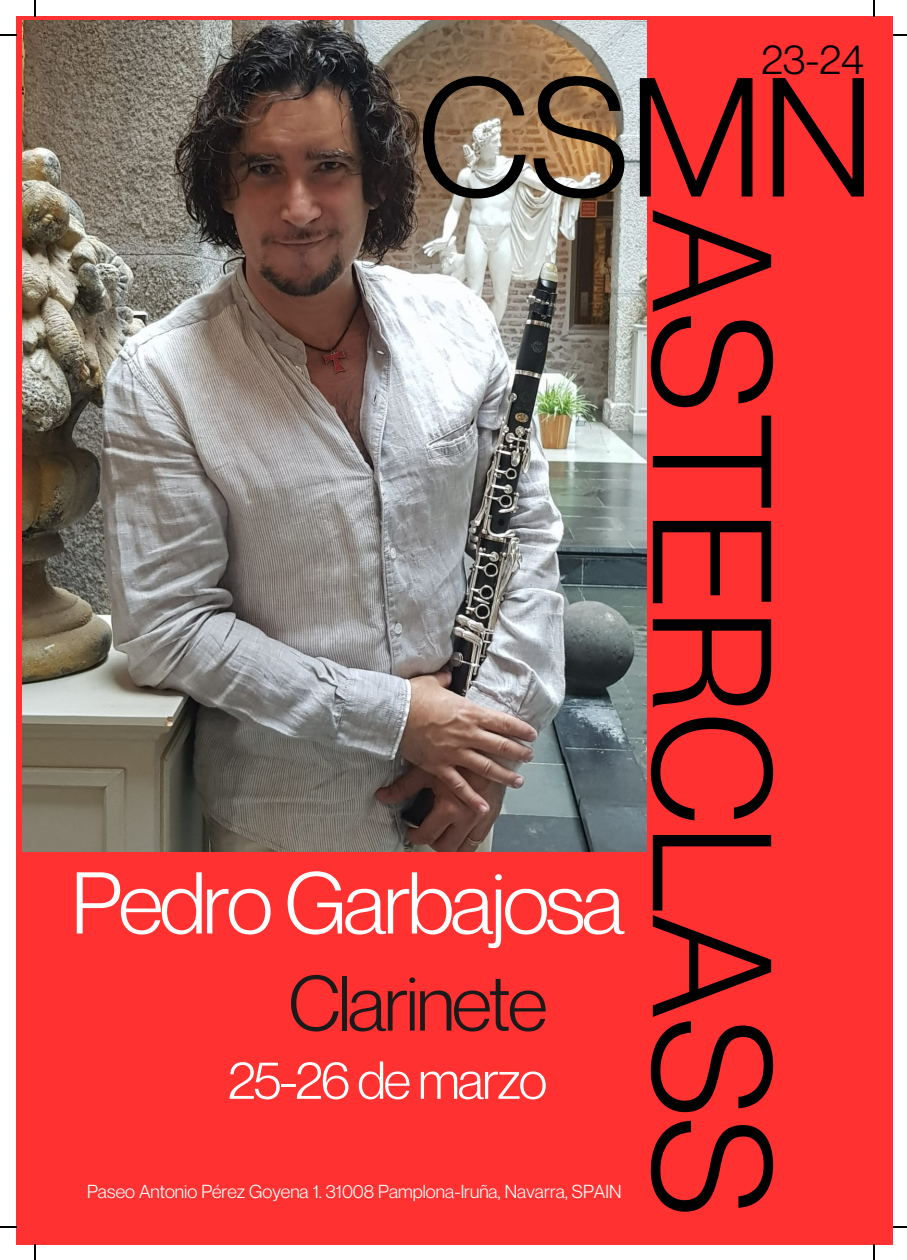
<style>
.page{position:relative;width:907px;height:1260px;background:#fff}
.page>*{position:absolute;margin:0;border:0;box-sizing:border-box;transform-origin:0 0}
.t1{font:165.4px "Neue Montreal";color:#000}
.t2{font:85.4px "Neue Montreal";letter-spacing:-.035em;color:#fff}
.t3{font:76.6px "Neue Montreal";letter-spacing:-.035em;color:#1a1a1a}
.t4{font:52.2px "Neue Montreal";letter-spacing:-.035em;color:#fff}
.t5{font:41px "Neue Montreal";color:#000}
.t6{font:18.4px "Neue Montreal";color:#fff}
</style>
<div class="page">
<div style="left:16px;top:16px;width:876px;height:1228px;background:#ff3131"></div>
<img style="left:23px;top:20px;width:624px;height:831px">
<svg style="left:34px;top:0;width:2px;height:16px"></svg>
<svg style="left:0;top:34px;width:16px;height:2px"></svg>
<svg style="left:873px;top:0;width:1px;height:16px"></svg>
<svg style="left:892px;top:34px;width:15px;height:2px"></svg>
<svg style="left:34px;top:1244px;width:2px;height:15px"></svg>
<svg style="left:0;top:1226px;width:16px;height:1px"></svg>
<svg style="left:873px;top:1244px;width:1px;height:15px"></svg>
<svg style="left:892px;top:1226px;width:15px;height:1px"></svg>
<p class="t5" style="left:761px;top:34px;width:104px">23-24</p>
<h1 class="t1" style="left:417px;top:36px;width:458px">CSMN</h1>
<h2 class="t2" style="left:72px;top:850px;width:555px">Pedro Garbajosa</h2>
<h3 class="t3" style="left:288px;top:955px;width:260px">Clarinete</h3>
<h4 class="t4" style="left:228px;top:1047px;width:320px">25-26 de marzo</h4>
<h1 class="t6" style="left:87px;top:1179px;width:536px">Paseo Antonio Pérez Goyena 1. 31008 Pamplona-Iruña, Navarra, SPAIN</h1>
<h5 class="t1" style="left:813px;top:209px;width:1009px;rotate:90deg">ASTERCLASS</h5>
</div>
